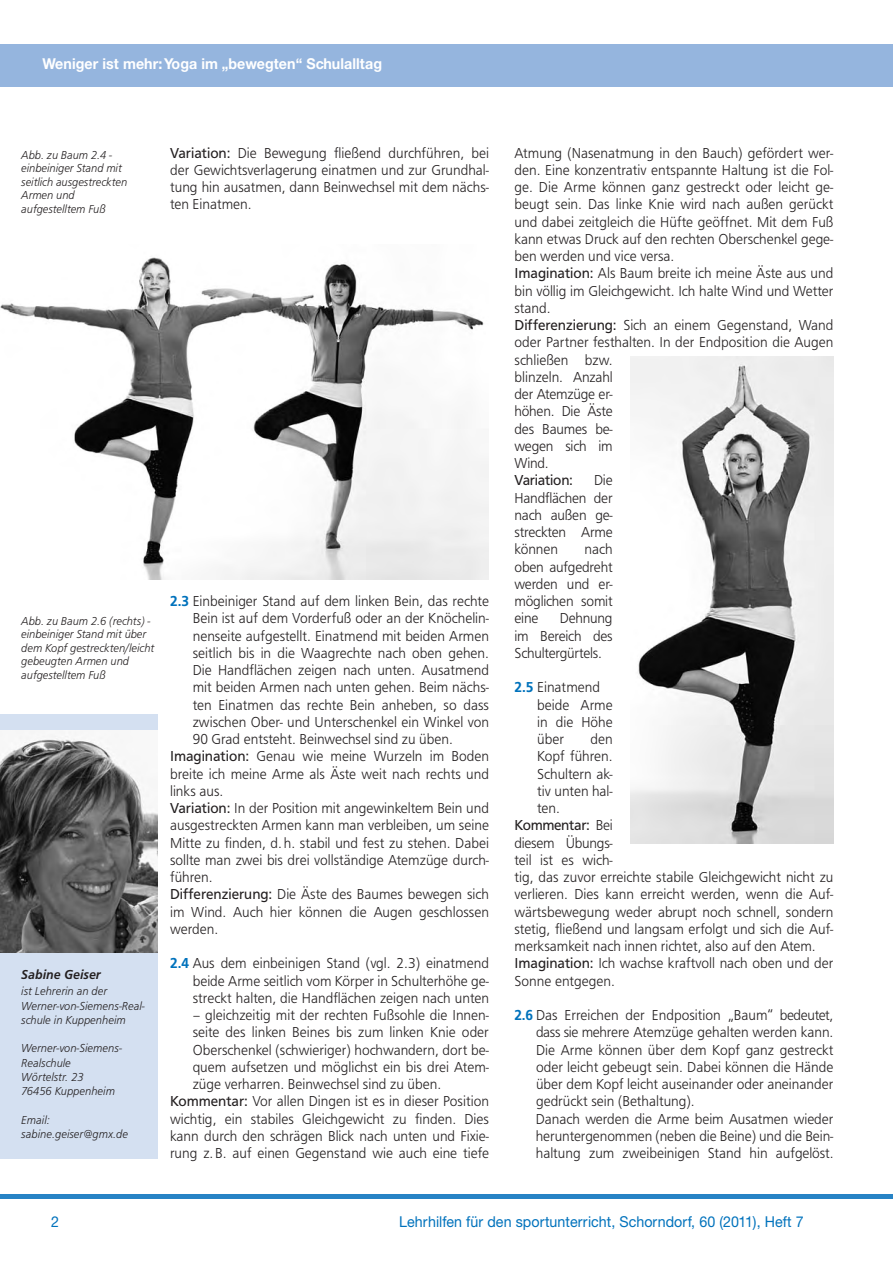
<style>
.page{position:relative;width:893px;height:1263px;background:#fff}
.page>*{position:absolute;margin:0;border:0;box-sizing:border-box;transform-origin:0 0}
.t1{font:300 15px/17.2px "Frutus T";color:#231f20;text-align:justify;scale:.95 1}
.t2{font:15px "Helvetica Neue CE";letter-spacing:.005em;color:#0072bc;scale:.95 1}
.t3{font:700 15px "Helvetica Neue CE";letter-spacing:.005em;color:#fff;scale:.95 1}
.t4{font:15px "Frutus T";letter-spacing:-.02em;color:#231f20;scale:.95 1}
.t5{font:300 15px "Frutus T";letter-spacing:-.02em;color:#231f20;scale:.95 1}
.t6{font:italic 500 13.5px "Frutus T";letter-spacing:.005em;color:#231f20;scale:.95 1}
.t7{font:italic 300 12px/13.5px "Frutus T";color:#231f20;scale:.95 1}
.s1{font-weight:400}
.s2{font-weight:500;color:#0072bc}
.s3{font-weight:300}
</style>
<div class="page">
<div style="left:0;top:44px;width:893px;height:43px;background:#95b5de"></div>
<div style="left:0;top:1194px;width:893px;height:5px;background:#2783c5"></div>
<img style="left:0;top:257px;width:489px;height:323px">
<img style="left:631px;top:357px;width:203px;height:487px">
<div style="left:0;top:714px;width:157px;height:444px;background:#d4e0f1"></div>
<img style="left:0;top:731px;width:157px;height:221px">
<p class="t3" style="left:43px;top:54px;width:359px">Weniger ist mehr: Yoga im „bewegten“ Schulalltag</p>
<p class="t7" style="left:21px;top:148px;width:113px">Abb. zu Baum 2.4 - einbeiniger Stand mit seitlich ausgestreckten<br>Armen und aufgestelltem Fuß</p>
<p class="t1" style="left:170px;top:144px;width:337px"><span class="s1">Variation:</span> Die Bewegung fließend durchführen, bei der Gewichtsverlagerung einatmen und zur Grundhal&shy;tung hin ausatmen, dann Beinwechsel mit dem nächs&shy;ten Einatmen.</p>
<p class="t7" style="left:21px;top:614px;width:142px">Abb. zu Baum 2.6 (rechts) - einbeiniger Stand mit über dem Kopf gestreckten/leicht gebeugten Armen und aufgestelltem Fuß</p>
<p class="t6" style="left:21px;top:967px;width:85px">Sabine Geiser</p>
<p class="t7" style="left:21px;top:984px;width:131px;line-height:14.2px">ist Lehrerin an der<br>Werner-von-Siemens-Real&shy;schule in Kuppenheim</p>
<p class="t7" style="left:21px;top:1041px;width:107px;line-height:14.2px">Werner-von-Siemens-<br>Realschule<br>Wörtelstr. 23<br>76456 Kuppenheim</p>
<p class="t7" style="left:21px;top:1112px;width:114px;line-height:14.2px">Email: sabine.geiser@gmx.de</p>
<p class="t1" style="left:170px;top:592px;width:337px"><span class="s2">2.3</span> Einbeiniger Stand auf dem linken Bein, das rechte</p>
<p class="t1" style="left:193px;top:609px;width:313px">Bein ist auf dem Vorderfuß oder an der Knöchelin-</p>
<p class="t1" style="left:193px;top:627px;width:313px">nenseite aufgestellt. Einatmend mit beiden Armen</p>
<p class="t1" style="left:193px;top:644px;width:313px">seitlich bis in die Waagrechte nach oben gehen.</p>
<p class="t1" style="left:193px;top:661px;width:313px">Die Handflächen zeigen nach unten. Ausatmend</p>
<p class="t1" style="left:193px;top:678px;width:313px">mit beiden Armen nach unten gehen. Beim nächs-</p>
<p class="t1" style="left:193px;top:696px;width:313px">ten Einatmen das rechte Bein anheben, so dass</p>
<p class="t1" style="left:193px;top:713px;width:313px">zwischen Ober- und Unterschenkel ein Winkel von</p>
<p class="t1" style="left:193px;top:730px;width:275px">90 Grad entsteht. Beinwechsel sind zu üben.</p>
<p class="t1" style="left:170px;top:747px;width:337px"><span class="s1">Imagination:</span> Genau wie meine Wurzeln im Boden</p>
<p class="t1" style="left:170px;top:765px;width:337px">breite ich meine Arme als Äste weit nach rechts und</p>
<p class="t1" style="left:170px;top:782px;width:58px">links aus.</p>
<p class="t1" style="left:170px;top:799px;width:337px"><span class="s1">Variation:</span> In der Position mit angewinkeltem Bein und</p>
<p class="t1" style="left:170px;top:816px;width:337px">ausgestreckten Armen kann man verbleiben, um seine</p>
<p class="t1" style="left:170px;top:834px;width:337px">Mitte zu finden, d.h. stabil und fest zu stehen. Dabei</p>
<p class="t1" style="left:170px;top:851px;width:337px">sollte man zwei bis drei vollständige Atemzüge durch-</p>
<p class="t1" style="left:170px;top:868px;width:46px">führen.</p>
<p class="t1" style="left:170px;top:885px;width:337px"><span class="s1">Differenzierung:</span> Die Äste des Baumes bewegen sich</p>
<p class="t1" style="left:170px;top:903px;width:337px">im Wind. Auch hier können die Augen geschlossen</p>
<p class="t1" style="left:170px;top:920px;width:52px">werden.</p>
<p class="t1" style="left:193px;top:954px;width:313px;text-indent:-23px"><span class="s2">2.4</span> Aus dem einbeinigen Stand (vgl. 2.3) einatmend beide Arme seitlich vom Körper in Schulterhöhe ge&shy;streckt halten, die Handflächen zeigen nach unten</p>
<p class="t1" style="left:193px;top:1006px;width:313px">– gleichzeitig mit der rechten Fußsohle die Innen-</p>
<p class="t1" style="left:193px;top:1023px;width:313px">seite des linken Beines bis zum linken Knie oder</p>
<p class="t1" style="left:193px;top:1041px;width:313px">Oberschenkel (schwieriger) hochwandern, dort be-</p>
<p class="t1" style="left:193px;top:1058px;width:313px">quem aufsetzen und möglichst ein bis drei Atem-</p>
<p class="t1" style="left:193px;top:1075px;width:263px">züge verharren. Beinwechsel sind zu üben.</p>
<p class="t1" style="left:170px;top:1092px;width:337px"><span class="s1">Kommentar:</span> Vor allen Dingen ist es in dieser Position</p>
<p class="t1" style="left:170px;top:1110px;width:337px">wichtig, ein stabiles Gleichgewicht zu finden. Dies</p>
<p class="t1" style="left:170px;top:1127px;width:337px">kann durch den schrägen Blick nach unten und Fixie-</p>
<p class="t1" style="left:170px;top:1144px;width:337px">rung z.B. auf einen Gegenstand wie auch eine tiefe</p>
<p class="t1" style="left:514px;top:144px;width:337px;text-align:left">Atmung (Nasenatmung in den Bauch) gefördert wer&shy;den. Eine konzentrativ entspannte Haltung ist die Fol&shy;ge. Die Arme können ganz gestreckt oder leicht ge&shy;beugt sein. Das linke Knie wird nach außen gerückt und dabei zeitgleich die Hüfte geöffnet. Mit dem Fuß kann etwas Druck auf den rechten Oberschenkel gege&shy;ben werden und vice versa.<br><span class="s1">Imagination:</span> Als Baum breite ich meine Äste aus und bin völlig im Gleichgewicht. Ich halte Wind und Wetter stand.<br><span class="s1">Differenzierung:</span> Sich an einem Gegenstand, Wand oder Partner festhalten. In der Endposition die Augen schließen bzw.<br>blinzeln. Anzahl<br>der Atemzüge er-<br>höhen. Die Äste<br>des Baumes be-<br>wegen sich im<br>Wind.<br><span class="s1">Variation:</span></p>
<p class="t1" style="left:514px;top:471px;width:105px;text-indent:80px">Die Handflächen der nach außen ge&shy;streckten Arme können</p>
<p class="t1" style="left:514px;top:540px;width:105px;text-indent:70px">nach oben aufgedreht werden und er&shy;möglichen somit eine</p>
<p class="t1" style="left:514px;top:609px;width:105px;text-indent:45px">Dehnung im Bereich des Schultergürtels.</p>
<p class="t1" style="left:537px;top:678px;width:81px;text-align:left;text-indent:-23px"><span class="s2">2.5</span> Einatmend beide Arme in die Höhe über</p>
<p class="t1" style="left:590px;top:730px;width:25px">den</p>
<p class="t1" style="left:537px;top:747px;width:81px">Kopf führen.</p>
<p class="t1" style="left:537px;top:765px;width:81px">Schultern ak-</p>
<p class="t1" style="left:537px;top:782px;width:81px">tiv unten hal-</p>
<p class="t1" style="left:537px;top:799px;width:26px">ten.</p>
<p class="t4" style="left:514px;top:817px;width:105px">Kommentar: <span class="s3">Bei</span></p>
<p class="t5" style="left:514px;top:834px;width:105px">diesem Übungs-</p>
<p class="t1" style="left:514px;top:851px;width:105px">teil ist es wich-</p>
<p class="t1" style="left:514px;top:868px;width:337px">tig, das zuvor erreichte stabile Gleichgewicht nicht zu</p>
<p class="t1" style="left:514px;top:885px;width:337px">verlieren. Dies kann erreicht werden, wenn die Auf-</p>
<p class="t1" style="left:514px;top:903px;width:337px">wärtsbewegung weder abrupt noch schnell, sondern</p>
<p class="t1" style="left:514px;top:920px;width:337px">stetig, fließend und langsam erfolgt und sich die Auf-</p>
<p class="t1" style="left:514px;top:937px;width:319px">merksamkeit nach innen richtet, also auf den Atem.</p>
<p class="t1" style="left:514px;top:954px;width:337px"><span class="s1">Imagination:</span> Ich wachse kraftvoll nach oben und der</p>
<p class="t1" style="left:514px;top:972px;width:107px">Sonne entgegen.</p>
<p class="t1" style="left:536px;top:1006px;width:315px;text-align:left;text-indent:-21px"><span class="s2">2.6</span> Das Erreichen der Endposition „Baum“ bedeutet, dass sie mehrere Atemzüge gehalten werden kann.<br>Die Arme können über dem Kopf ganz gestreckt oder leicht gebeugt sein. Dabei können die Hände über dem Kopf leicht auseinander oder aneinander gedrückt sein (Bethaltung).<br>Danach werden die Arme beim Ausatmen wieder heruntergenommen (neben die Beine) und die Bein&shy;haltung zum zweibeinigen Stand hin aufgelöst.</p>
<p class="t2" style="left:51px;top:1213px;width:10px">2</p>
<p class="t2" style="left:399px;top:1213px;width:427px">Lehrhilfen für den sportunterricht, Schorndorf, 60 (2011), Heft 7</p>
</div>
